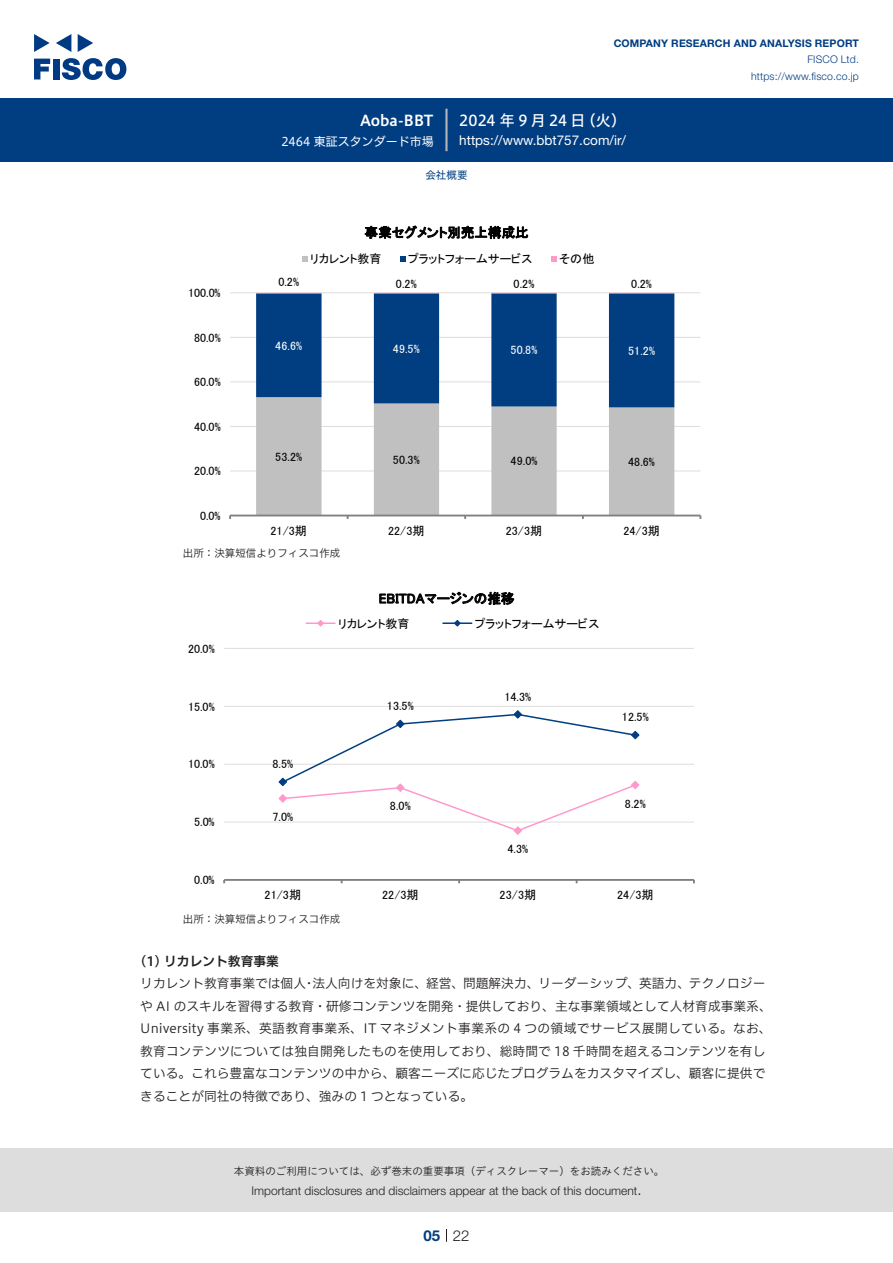
<style>
.page{position:relative;width:893px;height:1263px;background:#fff}
.page>*{position:absolute;margin:0;border:0;box-sizing:border-box;transform-origin:0 0}
.t1{font:15px "Hiragino UD Sans F Std N W5";letter-spacing:-.005em;color:#fff}
.t2{font:15px "Hiragino UD Sans F Std N W6";color:#fff}
.t3{font:300 15px "Helvetica Neue LT Std";color:#231f20}
.t4{font:700 15px "Helvetica Neue LT Std";color:#003d81}
.t5{font:13.5px "Helvetica Neue LT Std";color:#fff}
.t6{font:13.5px "MS P Gothic";letter-spacing:.005em;color:#000}
.本文3mm{font:12.75px/22.5px "Hiragino UD Sans F Std N W3";color:#231f20}
.小タイトル3mm{font:12.75px "Hiragino UD Sans F Std N W6";color:#231f20}
.t7{font:12px "MS P Gothic";color:#000}
.t8{font:300 12px "Helvetica Neue LT Std";color:#231f20}
.t9{font:12px "MS P Gothic";letter-spacing:.005em;color:#fff}
.t10{font:12px "Hiragino UD Sans F Std N W4";color:#fff}
.t11{font:10.5px "Hiragino UD Sans Std W3";color:#231f20}
.t12{font:700 10.5px "Helvetica Neue LT Std";letter-spacing:.015em;color:#003d81}
.t13{font:300 10.5px/16.5px "Helvetica Neue LT Std";letter-spacing:.015em;color:#003d81;text-align:right}
.表組み基本スタイル{font:10.5px "Hiragino UD Sans F Std N W3";color:#231f20}
.ヘッダー{font:10.5px "Hiragino UD Sans F Std N W4";color:#003d81}
</style>
<div class="page">
<div style="left:0;top:1148px;width:893px;height:64px;background:#ddd"></div>
<svg style="left:34px;top:59px;width:16px;height:20px"></svg>
<div style="left:53px;top:59px;width:6px;height:20px;background:#003a83"></div>
<svg style="left:62px;top:58px;width:64px;height:22px"></svg>
<svg style="left:34px;top:34px;width:16px;height:18px"></svg>
<svg style="left:78px;top:34px;width:15px;height:18px"></svg>
<svg style="left:56px;top:34px;width:15px;height:18px"></svg>
<div style="left:0;top:98px;width:893px;height:64px;background:#003d81"></div>
<hr style="left:445px;top:109px;width:3px;height:42px;background:#b5b5b6">
<svg style="left:446px;top:1229px;width:1px;height:13px"></svg>
<hr style="left:230px;top:471px;width:470px;height:1px;background:#ddd">
<hr style="left:230px;top:426px;width:470px;height:1px;background:#ddd">
<hr style="left:230px;top:381px;width:470px;height:1px;background:#ddd">
<hr style="left:230px;top:337px;width:470px;height:1px;background:#ddd">
<hr style="left:230px;top:292px;width:470px;height:1px;background:#ddd">
<svg style="left:256px;top:407px;width:418px;height:108px;fill:#c0c0c0"></svg>
<svg style="left:256px;top:293px;width:418px;height:114px;fill:#003d81"></svg>
<hr style="left:609px;top:293px;width:65px;height:1px;background:#f9c">
<hr style="left:491px;top:293px;width:66px;height:1px;background:#f9c">
<hr style="left:374px;top:293px;width:65px;height:1px;background:#f9c">
<hr style="left:256px;top:293px;width:66px;height:1px;background:#f9c">
<hr style="left:230px;top:515px;width:470px;height:1px;background:#808080">
<svg style="left:303px;top:256px;width:5px;height:6px"></svg>
<svg style="left:401px;top:256px;width:5px;height:6px"></svg>
<svg style="left:552px;top:256px;width:5px;height:6px"></svg>
<hr style="left:224px;top:822px;width:470px;height:1px;background:#ddd">
<hr style="left:224px;top:764px;width:470px;height:1px;background:#ddd">
<hr style="left:224px;top:706px;width:470px;height:1px;background:#ddd">
<hr style="left:224px;top:648px;width:470px;height:1px;background:#ddd">
<hr style="left:224px;top:879px;width:470px;height:2px;background:#808080">
<svg style="left:278px;top:710px;width:362px;height:125px"></svg>
<hr style="left:306px;top:622px;width:29px;height:2px;background:#f9c">
<svg style="left:317px;top:620px;width:8px;height:7px"></svg>
<hr style="left:443px;top:622px;width:29px;height:2px;background:#003d81">
<svg style="left:453px;top:620px;width:8px;height:7px"></svg>
<p class="t2" style="left:360px;top:109px;width:75px">Aoba-BBT</p>
<p class="t10" style="left:281px;top:132px;width:154px">2464 東証スタンダード市場</p>
<p class="t12" style="left:614px;top:37px;width:247px">COMPANY RESEARCH AND ANALYSIS REPORT</p>
<p class="t13" style="left:751px;top:51px;width:109px">FISCO Ltd. https://www.fisco.co j p.</p>
<p class="t1" style="left:581px;top:109px;width:47px">（火(</p>
<p class="t1" style="left:459px;top:109px;width:128px">2024 年 9 月 24 日</p>
<p class="t5" style="left:459px;top:132px;width:168px">https://www.bbt757.com /i r/</p>
<p class="ヘッダー" style="left:425px;top:167px;width:43px">会社概要</p>
<p class="t6" style="left:365px;top:226px;width:165px">事業セグメント別売上構成比</p>
<p class="t7" style="left:188px;top:287px;width:34px">100.0%</p>
<p class="t7" style="left:278px;top:276px;width:22px">0.2%</p>
<p class="t7" style="left:310px;top:253px;width:73px">リカレント教育</p>
<p class="t7" style="left:408px;top:253px;width:126px">プラットフォームサービス</p>
<p class="t7" style="left:396px;top:277px;width:22px">0.2%</p>
<p class="t7" style="left:514px;top:277px;width:22px">0.2%</p>
<p class="t7" style="left:194px;top:331px;width:28px">80.0%</p>
<p class="t7" style="left:194px;top:376px;width:28px">60.0%</p>
<p class="t7" style="left:194px;top:420px;width:28px">40.0%</p>
<p class="t7" style="left:194px;top:465px;width:28px">20.0%</p>
<p class="t7" style="left:200px;top:509px;width:22px">0.0%</p>
<p class="t9" style="left:275px;top:339px;width:28px">46.6%</p>
<p class="t7" style="left:275px;top:450px;width:28px">53.2%</p>
<p class="t7" style="left:270px;top:524px;width:38px">21/3期</p>
<p class="表組み基本スタイル" style="left:183px;top:545px;width:159px">出所：決算短信よりフィスコ作成</p>
<p class="t9" style="left:393px;top:342px;width:28px">49.5%</p>
<p class="t7" style="left:393px;top:453px;width:28px">50.3%</p>
<p class="t7" style="left:388px;top:524px;width:38px">22/3期</p>
<p class="t9" style="left:511px;top:344px;width:28px">50.8%</p>
<p class="t7" style="left:511px;top:455px;width:28px">49.0%</p>
<p class="t7" style="left:506px;top:524px;width:38px">23/3期</p>
<p class="t7" style="left:559px;top:253px;width:37px">その他</p>
<p class="t7" style="left:188px;top:642px;width:28px">20.0%</p>
<p class="t7" style="left:188px;top:700px;width:28px">15.0%</p>
<p class="t7" style="left:188px;top:758px;width:28px">10.0%</p>
<p class="t7" style="left:194px;top:816px;width:22px">5.0%</p>
<p class="t7" style="left:194px;top:874px;width:22px">0.0%</p>
<p class="t7" style="left:272px;top:758px;width:22px">8.5%</p>
<p class="t7" style="left:272px;top:811px;width:22px">7.0%</p>
<p class="t7" style="left:265px;top:889px;width:38px">21/3期</p>
<p class="t6" style="left:379px;top:592px;width:137px">EBITDAマージンの推移</p>
<p class="t7" style="left:475px;top:617px;width:126px">プラットフォームサービス</p>
<p class="t7" style="left:338px;top:617px;width:73px">リカレント教育</p>
<p class="t7" style="left:387px;top:700px;width:28px">13.5%</p>
<p class="t7" style="left:390px;top:800px;width:22px">8.0%</p>
<p class="t7" style="left:382px;top:889px;width:38px">22/3期</p>
<p class="t7" style="left:504px;top:690px;width:28px">14.3%</p>
<p class="t7" style="left:507px;top:843px;width:22px">4.3%</p>
<p class="t7" style="left:500px;top:889px;width:38px">23/3期</p>
<p class="t7" style="left:631px;top:277px;width:22px">0.2%</p>
<p class="t9" style="left:628px;top:344px;width:28px">51.2%</p>
<p class="t7" style="left:628px;top:455px;width:28px">48.6%</p>
<p class="t7" style="left:623px;top:524px;width:38px">24/3期</p>
<p class="t7" style="left:622px;top:711px;width:28px">12.5%</p>
<p class="t7" style="left:625px;top:797px;width:22px">8.2%</p>
<p class="t7" style="left:617px;top:889px;width:38px">24/3期</p>
<p class="表組み基本スタイル" style="left:183px;top:911px;width:159px">出所：決算短信よりフィスコ作成</p>
<p class="小タイトル3mm" style="left:140px;top:951px;width:140px">1( ) リカレント教育事業</p>
<p class="本文3mm" style="left:312px;top:972px;width:454px">法人向けを対象に、経営、問題解決力、リーダーシップ、英語力、テクノロジー</p>
<p class="本文3mm" style="left:140px;top:972px;width:633px">リカレント教育事業では個人<br>や AI のスキルを習得する教育・研修コンテンツを開発・提供しており、主な事業領域として人材育成事業系、University 事業系、英語教育事業系、IT マネジメント事業系の 4 つの領域でサービス展開している。なお、教育コンテンツについては独自開発したものを使用しており、総時間で 18 千時間を超えるコンテンツを有している。これら豊富なコンテンツの中から、顧客ニーズに応じたプログラムをカスタマイズし、顧客に提供できることが同社の特徴であり、強みの 1 つとなっている。</p>
<p class="本文3mm" style="left:303px;top:972px;width:14px">・</p>
<p class="t11" style="left:234px;top:1163px;width:432px">本資料のご利用については、必ず巻末の重要事項（ディスクレーマー）をお読みください。</p>
<p class="t3" style="left:637px;top:1180px;width:6px">.</p>
<p class="t8" style="left:251px;top:1183px;width:387px">Important disclosures and disclaimers appear at the back of this document</p>
<p class="t4" style="left:423px;top:1226px;width:18px">05</p>
<p class="t3" style="left:453px;top:1226px;width:18px">22</p>
</div>
